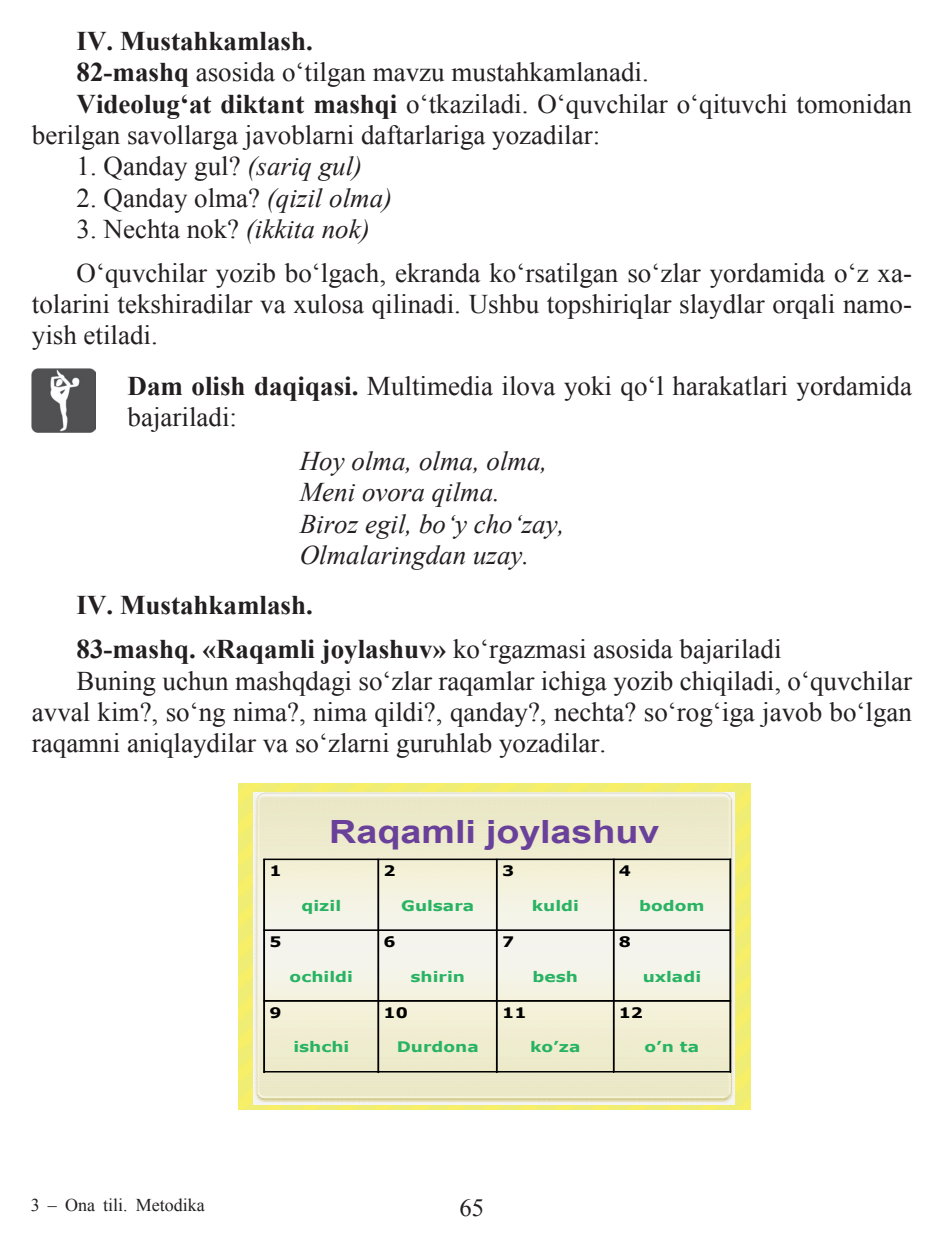
<style>
.page{position:relative;width:944px;height:1244px;background:#fff}
.page>*{position:absolute;margin:0;border:0;box-sizing:border-box;transform-origin:0 0}
.t1{font:700 31.95px "Arial";color:#69419a;scale:1.18 1}
.t2{font:27px/31.3px "Times New Roman";color:#231f20}
.t3{font:700 27px/44.1px "Times New Roman";color:#231f20}
.t4{font:italic 27px/31.3px "Times New Roman";color:#231f20}
.t5{font:24.75px "Times New Roman";color:#231f20}
.t6{font:18px "Times New Roman";color:#231f20}
.t7{font:700 14.4px "Verdana";color:#28b363;scale:1.18 1}
.t8{font:700 14.4px "Verdana";color:#000;scale:1.18 1}
.s1{font-weight:700}
.s2{font-style:italic}
.s3{font-weight:400}
</style>
<div class="page">
<img style="left:239px;top:783px;width:511px;height:326px">
<img style="left:254px;top:793px;width:481px;height:311px">
<div style="left:378px;top:859px;width:1px;height:213px;border:1px solid #000"></div>
<div style="left:496px;top:859px;width:1px;height:213px;border:1px solid #000"></div>
<div style="left:613px;top:859px;width:1px;height:213px;border:1px solid #000"></div>
<div style="left:264px;top:930px;width:467px;height:1px;border:1px solid #000"></div>
<div style="left:264px;top:1000px;width:467px;height:1px;border:1px solid #000"></div>
<div style="left:264px;top:859px;width:1px;height:213px;border:1px solid #000"></div>
<div style="left:730px;top:859px;width:1px;height:213px;border:1px solid #000"></div>
<div style="left:264px;top:859px;width:467px;height:1px;border:1px solid #000"></div>
<div style="left:264px;top:1071px;width:467px;height:1px;border:1px solid #000"></div>
<img style="left:32px;top:368px;width:63px;height:64px">
<p class="t3" style="left:77px;top:18px;width:238px">IV. Mustahkamlash.</p>
<p class="t2" style="left:77px;top:56px;width:574px"><span class="s1">82-mashq</span> asosida o‘tilgan mavzu mustahkamlanadi.</p>
<p class="t2" style="left:77px;top:88px;width:837px"><span class="s1">Videolug‘at diktant mashqi</span> o‘tkaziladi. O‘quvchilar o‘qituvchi tomonidan</p>
<p class="t2" style="left:32px;top:119px;width:570px">berilgan savollarga javoblarni daftarlariga yozadilar:</p>
<p class="t2" style="left:77px;top:150px;width:287px">1. Qanday gul? <span class="s2">(sariq gul)</span></p>
<p class="t2" style="left:77px;top:181px;width:317px">2. Qanday olma? <span class="s2">(qizil olma)</span></p>
<p class="t2" style="left:77px;top:206px;width:837px;line-height:44.1px">3. Nechta nok? <span class="s2">(ikkita nok)<br></span>O‘quvchilar yozib bo‘lgach, ekranda ko‘rsatilgan so‘zlar yordamida o‘z xa-</p>
<p class="t2" style="left:32px;top:288px;width:880px">tolarini tekshiradilar va xulosa qilinadi. Ushbu topshiriqlar slaydlar orqali namo&shy;yish etiladi.</p>
<p class="t2" style="left:128px;top:370px;width:786px"><span class="s1">Dam olish daqiqasi.</span> Multimedia ilova yoki qo‘l harakatlari yordamida bajariladi:</p>
<p class="t4" style="left:300px;top:445px;width:266px">Hoy olma, olma, olma,<br>Meni ovora qilma.<br>Biroz egil, bo‘y cho‘zay,<br>Olmalaringdan uzay.</p>
<p class="t3" style="left:77px;top:583px;width:706px">IV. Mustahkamlash.<br>83-mashq. «Raqamli joylashuv» <span class="s3">ko‘rgazmasi asosida bajariladi</span></p>
<p class="t2" style="left:32px;top:664px;width:882px;text-align:justify;text-indent:45px">Buning uchun mashqdagi so‘zlar raqamlar ichiga yozib chiqiladi, o‘quvchilar avval kim?, so‘ng nima?, nima qildi?, qanday?, nechta? so‘rog‘iga javob bo‘lgan raqamni aniqlaydilar va so‘zlarni guruhlab yozadilar.</p>
<p class="t6" style="left:31px;top:1193px;width:175px">3 – Ona tili. Metodika</p>
<p class="t8" style="left:269px;top:861px;width:12px">1</p>
<p class="t8" style="left:269px;top:932px;width:12px">5</p>
<p class="t1" style="left:329px;top:810px;width:281px">Raqamli joylashuv</p>
<p class="t7" style="left:302px;top:896px;width:35px">qizil</p>
<p class="t7" style="left:290px;top:967px;width:55px">ochildi</p>
<p class="t8" style="left:384px;top:861px;width:12px">2</p>
<p class="t8" style="left:502px;top:861px;width:12px">3</p>
<p class="t7" style="left:401px;top:896px;width:63px">Gulsara</p>
<p class="t7" style="left:532px;top:896px;width:41px">kuldi</p>
<p class="t8" style="left:384px;top:932px;width:12px">6</p>
<p class="t8" style="left:502px;top:932px;width:12px">7</p>
<p class="t7" style="left:411px;top:967px;width:48px">shirin</p>
<p class="t7" style="left:533px;top:967px;width:40px">besh</p>
<p class="t8" style="left:619px;top:861px;width:12px">4</p>
<p class="t8" style="left:619px;top:932px;width:12px">8</p>
<p class="t7" style="left:639px;top:896px;width:57px">bodom</p>
<p class="t7" style="left:643px;top:967px;width:51px">uxladi</p>
<p class="t8" style="left:269px;top:1003px;width:12px">9</p>
<p class="t7" style="left:293px;top:1038px;width:49px">ishchi</p>
<p class="t8" style="left:384px;top:1003px;width:22px">10</p>
<p class="t7" style="left:397px;top:1038px;width:71px">Durdona</p>
<p class="t8" style="left:502px;top:1003px;width:22px">11</p>
<p class="t7" style="left:530px;top:1038px;width:44px">ko’za</p>
<p class="t8" style="left:619px;top:1003px;width:22px">12</p>
<p class="t7" style="left:645px;top:1038px;width:48px">o’n ta</p>
<p class="t5" style="left:460px;top:1190px;width:26px">65</p>
</div>
